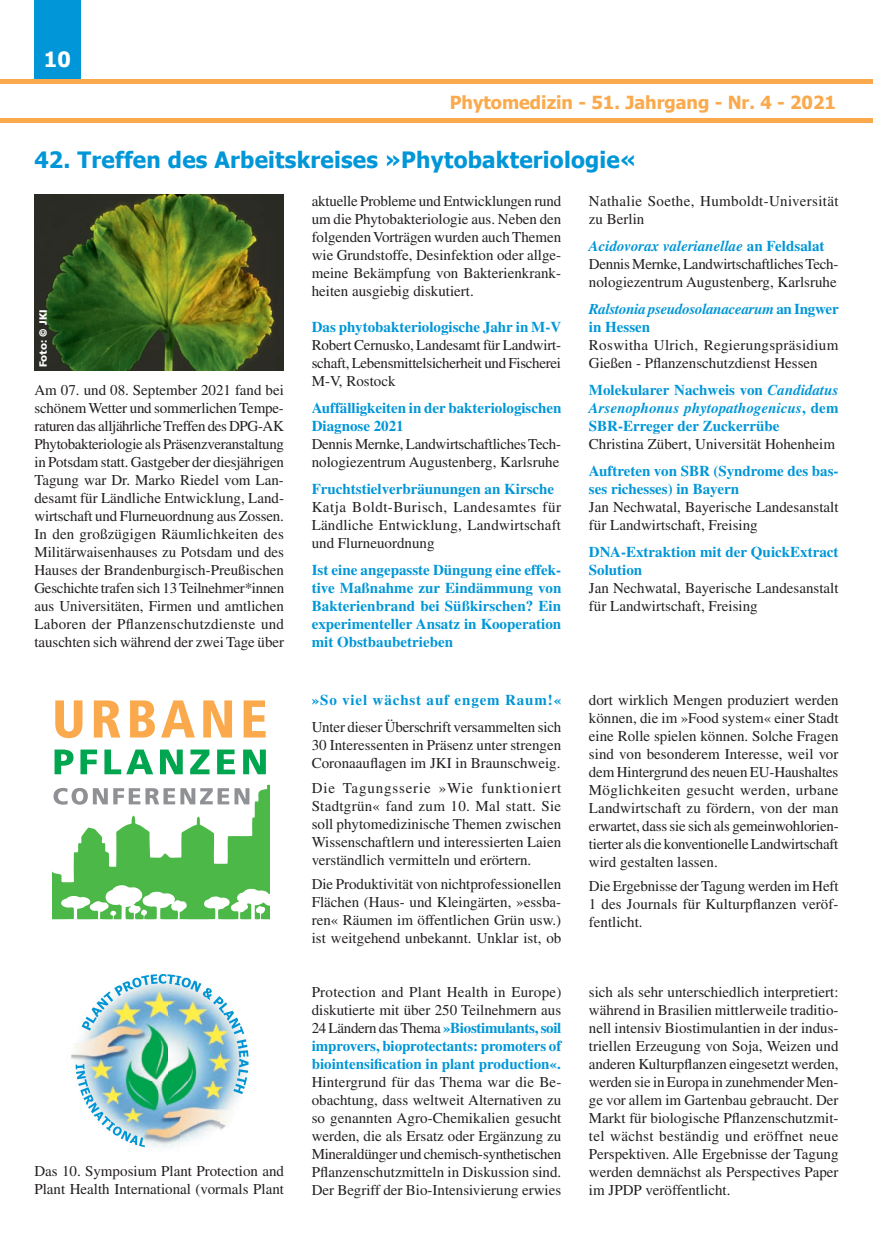
<style>
.page{position:relative;width:873px;height:1242px;background:#fff}
.page>*{position:absolute;margin:0;border:0;box-sizing:border-box;transform-origin:0 0}
.t1{font:700 22.5px "Tahoma";letter-spacing:.01em;color:#0196d7}
.t2{font:700 21px "Tahoma";color:#fff}
.t3{font:700 18px "Tahoma";color:#faaa4d}
.t4{font:15px/18px "Times";color:#231f20;text-align:justify}
.t5{font:700 15px/18px "Times";color:#0196d7}
.t6{font:15px/18px "Times";letter-spacing:-.02em;color:#231f20}
.t7{font:15px/18px "Times";letter-spacing:.025em;color:#231f20}
.t8{font:italic 700 15px/18px "Times";letter-spacing:-.02em;color:#0196d7}
.t9{font:700 15px "Times";letter-spacing:.06em;color:#0196d7}
.t10{font:900 10.5px "Frutiger";color:#fff}
.s1{font-weight:400;color:#231f20}
.s2{font-weight:700;font-style:italic;color:#0196d7}
.s3{font-weight:700;color:#0196d7}
.s4{font-style:normal}
.s5{font-style:italic}
</style>
<div class="page">
<div style="left:34px;top:0;width:47px;height:83px;background:#0196d7"></div>
<hr style="left:0;top:119px;width:872px;height:4px;background:#faaa4d">
<div style="left:0;top:79px;width:872px;height:5px;background:#faaa4d"></div>
<svg style="left:55px;top:700px;width:27px;height:38px"></svg>
<svg style="left:94px;top:700px;width:26px;height:37px"></svg>
<svg style="left:130px;top:700px;width:25px;height:37px"></svg>
<svg style="left:161px;top:700px;width:34px;height:37px"></svg>
<svg style="left:203px;top:700px;width:29px;height:37px"></svg>
<svg style="left:243px;top:700px;width:23px;height:37px"></svg>
<svg style="left:55px;top:749px;width:18px;height:25px"></svg>
<svg style="left:80px;top:749px;width:17px;height:25px"></svg>
<svg style="left:104px;top:749px;width:49px;height:25px"></svg>
<svg style="left:160px;top:749px;width:23px;height:25px"></svg>
<svg style="left:190px;top:749px;width:19px;height:25px"></svg>
<svg style="left:217px;top:749px;width:18px;height:25px"></svg>
<svg style="left:243px;top:749px;width:23px;height:25px"></svg>
<svg style="left:53px;top:784px;width:216px;height:135px"></svg>
<img style="left:76px;top:974px;width:172px;height:173px">
<img style="left:34px;top:194px;width:249px;height:177px">
<h2 class="t2" style="left:44px;top:44px;width:28px">10</h2>
<p class="t3" style="left:449px;top:89px;width:388px">Phytomedizin - 51. Jahrgang - Nr. 4 - 2021</p>
<h1 class="t1" style="left:34px;top:144px;width:603px">42. Treffen des Arbeitskreises »Phytobakteriologie«</h1>
<p class="t10" style="left:37px;top:367px;width:60px;rotate:-90deg">Foto: © JKI</p>
<p class="t4" style="left:34px;top:381px;width:251px">Am 07. und 08. September 2021 fand bei schönem Wetter und sommerlichen Tempe&shy;raturen das alljährliche Treffen des DPG-AK Phytobakteriologie als Präsenzveranstaltung in Potsdam statt. Gastgeber der diesjährigen Tagung war Dr. Marko Riedel vom Lan&shy;desamt für Ländliche Entwicklung, Land&shy;wirtschaft und Flurneuordnung aus Zossen.<br>In den großzügigen Räumlichkeiten des Militärwaisenhauses zu Potsdam und des Hauses der Brandenburgisch-Preußischen Geschichte trafen sich 13 Teilnehmer*innen aus Universitäten, Firmen und amtlichen Laboren der Pflanzenschutzdienste und tauschten sich während der zwei Tage über</p>
<p class="t4" style="left:34px;top:1162px;width:251px">Das 10. Symposium Plant Protection and<br>Plant Health International (vormals Plant</p>
<p class="t4" style="left:311px;top:192px;width:251px">aktuelle Probleme und Entwicklungen rund um die Phytobakteriologie aus. Neben den folgenden Vorträgen wurden auch Themen wie Grundstoffe, Desinfektion oder allge&shy;meine Bekämpfung von Bakterienkrank&shy;heiten ausgiebig diskutiert.</p>
<p class="t5" style="left:311px;top:318px;width:251px">Das phytobakteriologische Jahr in M-V</p>
<p class="t4" style="left:311px;top:336px;width:251px">Robert Cernusko, Landesamt für Landwirt&shy;schaft, Lebensmittelsicherheit und Fischerei M-V, Rostock</p>
<p class="t5" style="left:311px;top:399px;width:251px">Auffälligkeiten in der bakteriologischen<br>Diagnose 2021</p>
<p class="t6" style="left:311px;top:435px;width:251px">Dennis Mernke, Landwirtschaftliches Tech&shy;nologiezentrum Augustenberg, Karlsruhe</p>
<p class="t5" style="left:311px;top:480px;width:244px">Fruchtstielverbräunungen an Kirsche</p>
<p class="t4" style="left:311px;top:498px;width:251px">Katja Boldt-Burisch, Landesamtes für Ländliche Entwicklung, Landwirtschaft und Flurneuordnung</p>
<p class="t5" style="left:311px;top:561px;width:251px;text-align:justify">Ist eine angepasste Düngung eine effek&shy;tive Maßnahme zur Eindämmung von Bakterienbrand bei Süßkirschen? Ein experimenteller Ansatz in Kooperation mit Obstbaubetrieben</p>
<p class="t9" style="left:311px;top:690px;width:251px">»So viel wächst auf engem Raum!«</p>
<p class="t4" style="left:311px;top:717px;width:251px">Unter dieser Überschrift versammelten sich 30 Interessenten in Präsenz unter strengen Coronaauflagen im JKI in Braunschweig.</p>
<p class="t4" style="left:311px;top:779px;width:251px">Die Tagungsserie »Wie funktioniert Stadtgrün« fand zum 10. Mal statt. Sie soll phytomedizinische Themen zwischen Wissenschaftlern und interessierten Laien verständlich vermitteln und erörtern.</p>
<p class="t4" style="left:311px;top:875px;width:251px">Die Produktivität von nichtprofessionellen Flächen (Haus- und Kleingärten, »essba&shy;ren« Räumen im öffentlichen Grün usw.) ist weitgehend unbekannt. Unklar ist, ob</p>
<p class="t5" style="left:311px;top:983px;width:251px;text-align:justify"><span class="s1">Protection and Plant Health in Europe) diskutierte mit über 250 Teilnehmern aus 24 Ländern das Thema</span> »Biostimulants, soil improvers, bioprotectants: promoters of biointensification in plant production«.</p>
<p class="t4" style="left:311px;top:1073px;width:251px">Hintergrund für das Thema war die Be&shy;obachtung, dass weltweit Alternativen zu so genannten Agro-Chemikalien gesucht werden, die als Ersatz oder Ergänzung zu Mineraldünger und chemisch-synthetischen Pflanzenschutzmitteln in Diskussion sind.<br>Der Begriff der Bio-Intensivierung erwies</p>
<p class="t7" style="left:589px;top:192px;width:251px">Nathalie Soethe, Humboldt-Universität zu Berlin</p>
<p class="t6" style="left:589px;top:237px;width:251px"><span class="s2">Acidovorax valerianellae</span> <span class="s3">an Feldsalat<br></span>Dennis Mernke, Landwirtschaftliches Tech&shy;nologiezentrum Augustenberg, Karlsruhe</p>
<p class="t8" style="left:589px;top:300px;width:251px">Ralstonia pseudosolanacearum <span class="s4">an Ingwer in Hessen</span></p>
<p class="t7" style="left:589px;top:336px;width:251px">Roswitha Ulrich, Regierungspräsidium<br>Gießen - Pflanzenschutzdienst Hessen</p>
<p class="t5" style="left:589px;top:381px;width:251px;text-align:justify">Molekularer Nachweis von <span class="s5">Candidatus Arsenophonus phytopathogenicus</span>, dem SBR-Erreger der Zuckerrübe</p>
<p class="t4" style="left:589px;top:435px;width:248px">Christina Zübert, Universität Hohenheim</p>
<p class="t5" style="left:589px;top:462px;width:251px">Auftreten von SBR (Syndrome des bas&shy;ses richesses) in Bayern</p>
<p class="t4" style="left:589px;top:498px;width:251px">Jan Nechwatal, Bayerische Landesanstalt für Landwirtschaft, Freising</p>
<p class="t5" style="left:589px;top:543px;width:251px">DNA-Extraktion mit der QuickExtract<br>Solution</p>
<p class="t4" style="left:589px;top:579px;width:251px">Jan Nechwatal, Bayerische Landesanstalt für Landwirtschaft, Freising</p>
<p class="t4" style="left:589px;top:690px;width:251px">dort wirklich Mengen produziert werden können, die im »Food system« einer Stadt eine Rolle spielen können. Solche Fragen sind von besonderem Interesse, weil vor dem Hintergrund des neuen EU-Haushaltes Möglichkeiten gesucht werden, urbane Landwirtschaft zu fördern, von der man erwartet, dass sie sich als gemeinwohlorien&shy;tierter als die konventionelle Landwirtschaft wird gestalten lassen.</p>
<p class="t4" style="left:589px;top:876px;width:251px">Die Ergebnisse der Tagung werden im Heft 1 des Journals für Kulturpflanzen veröf&shy;fentlicht.</p>
<p class="t4" style="left:589px;top:983px;width:251px">sich als sehr unterschiedlich interpretiert: während in Brasilien mittlerweile traditio&shy;nell intensiv Biostimulantien in der indus&shy;triellen Erzeugung von Soja, Weizen und anderen Kulturpflanzen eingesetzt werden, werden sie in Europa in zunehmender Men&shy;ge vor allem im Gartenbau gebraucht. Der Markt für biologische Pflanzenschutzmit&shy;tel wächst beständig und eröffnet neue Perspektiven. Alle Ergebnisse der Tagung werden demnächst als Perspectives Paper im JPDP veröffentlicht.</p>
</div>
